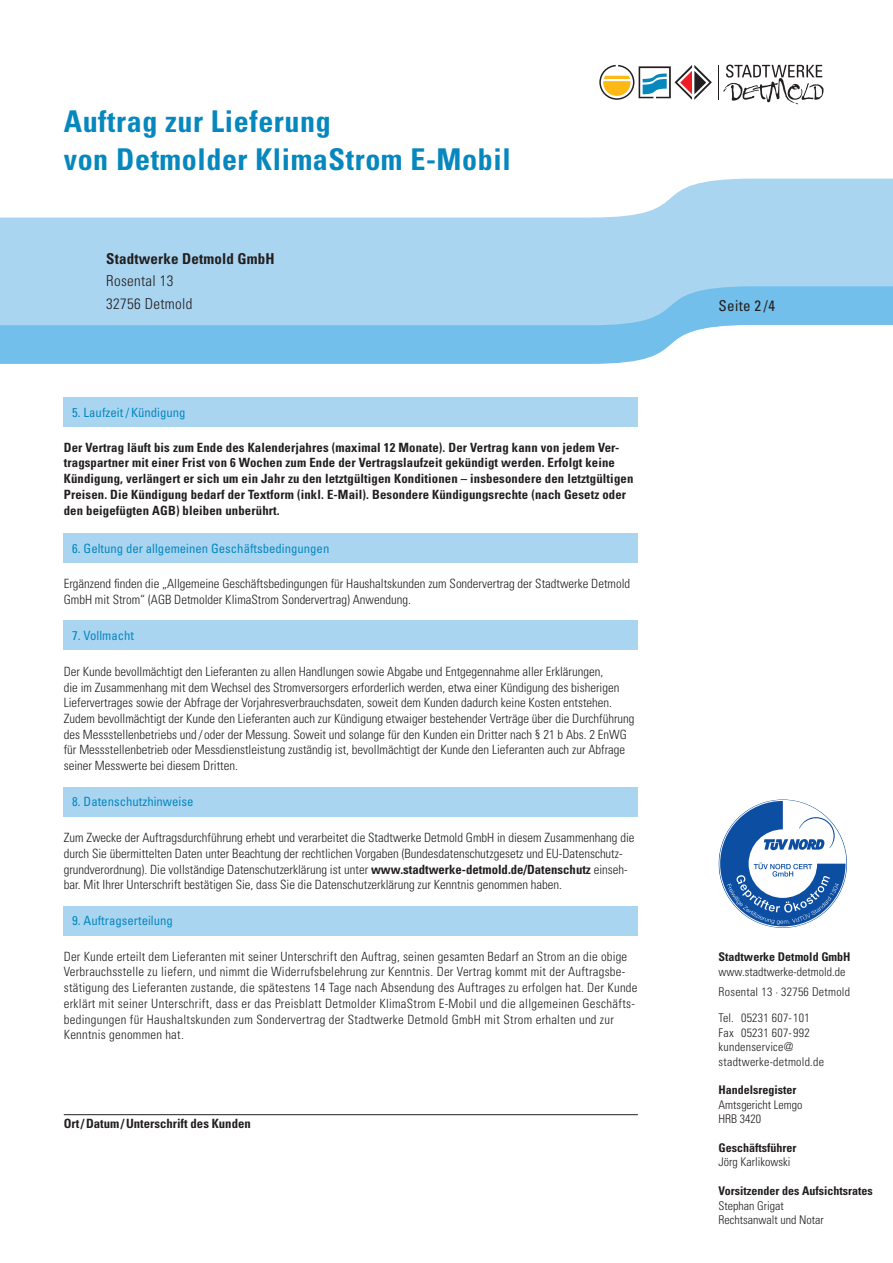
<style>
.page{position:relative;width:893px;height:1263px;background:#fff}
.page>*{position:absolute;margin:0;border:0;box-sizing:border-box;transform-origin:0 0}
.t1{font:700 condensed 30px/37.5px "Univers LT Std";letter-spacing:.02em;color:#0688be}
.t2{font:300 condensed 15px/22.5px "Univers LT Std";letter-spacing:.02em;color:#231f20}
.t3{font:700 condensed 15px "Univers LT Std";letter-spacing:.01em;color:#231f20}
.t4{font:condensed 15px "Univers LT Std";letter-spacing:.02em;color:#231f20}
.t5{font:300 condensed 12.75px/15.8px "Univers LT Std";color:#231f20}
.t6{font:300 condensed 12.75px/15.8px "Univers LT Std";letter-spacing:.02em;color:#231f20}
.t7{font:700 condensed 12.75px/15.8px "Univers LT Std";letter-spacing:.01em;color:#231f20}
.t8{font:condensed 12.75px "Univers LT Std";color:#0688be}
.t9{font:300 condensed 12px/14.4px "Univers LT Std";color:#231f20}
.t10{font:700 condensed 12px "Univers LT Std";color:#231f20}
.t11{font:300 condensed 12px/14.4px "Univers LT Std";letter-spacing:.02em;color:#231f20}
.s1{font-weight:700}
</style>
<div class="page">
<svg style="left:0;top:179px;width:893px;height:107px;fill:#aad5f1"></svg>
<svg style="left:0;top:286px;width:893px;height:78px;background:#98cfef"></svg>
<hr style="left:718px;top:65px;width:1px;height:35px;background:#231f20">
<svg style="left:599px;top:65px;width:113px;height:35px"></svg>
<svg style="left:723px;top:65px;width:100px;height:39px"></svg>
<svg style="left:720px;top:801px;width:125px;height:125px"></svg>
<div style="left:64px;top:533px;width:574px;height:30px;background:#aad5f1"></div>
<div style="left:64px;top:620px;width:574px;height:30px;background:#aad5f1"></div>
<div style="left:64px;top:398px;width:574px;height:29px;background:#aad5f1"></div>
<div style="left:64px;top:906px;width:574px;height:29px;background:#aad5f1"></div>
<div style="left:64px;top:787px;width:574px;height:29px;background:#aad5f1"></div>
<hr style="left:64px;top:1114px;width:574px;height:1px;background:#231f20">
<h1 class="t1" style="left:64px;top:103px;width:448px">Auftrag zur Lieferung<br>von Detmolder KlimaStrom E-Mobil</h1>
<p class="t3" style="left:106px;top:249px;width:170px">Stadtwerke Detmold GmbH</p>
<p class="t2" style="left:106px;top:270px;width:88px">Rosental 13<br>32756 Detmold</p>
<p class="t8" style="left:72px;top:404px;width:115px">5. Laufzeit /Kündigung</p>
<p class="t7" style="left:64px;top:439px;width:571px">Der Vertrag läuft bis zum Ende des Kalenderjahres (maximal 12 Monate). Der Vertrag kann von jedem Ver&shy;tragspartner mit einer Frist von 6 Wochen zum Ende der Vertragslaufzeit gekündigt werden. Erfolgt keine Kündigung, verlängert er sich um ein Jahr zu den letztgültigen Konditionen – insbesondere den letztgültigen Preisen. Die Kündigung bedarf der Textform (inkl. E-Mail). Besondere Kündigungsrechte (nach Gesetz oder den beigefügten AGB) bleiben unberührt.</p>
<p class="t8" style="left:72px;top:540px;width:259px">6. Geltung der allgemeinen Geschäftsbedingungen</p>
<p class="t5" style="left:64px;top:576px;width:568px">Ergänzend finden die „Allgemeine Geschäftsbedingungen für Haushaltskunden zum Sondervertrag der Stadtwerke Detmold<br>GmbH mit Strom“ (AGB Detmolder KlimaStrom Sondervertrag) Anwendung.</p>
<p class="t8" style="left:72px;top:627px;width:63px">7. Vollmacht</p>
<p class="t5" style="left:64px;top:663px;width:572px">Der Kunde bevollmächtigt den Lieferanten zu allen Handlungen sowie Abgabe und Entgegennahme aller Erklärungen,<br>die im Zusammenhang mit dem Wechsel des Stromversorgers erforderlich werden, etwa einer Kündigung des bisherigen Liefervertrages sowie der Abfrage der Vorjahresverbrauchsdaten, soweit dem Kunden dadurch keine Kosten entstehen.<br>Zudem bevollmächtigt der Kunde den Lieferanten auch zur Kündigung etwaiger bestehender Verträge über die Durchführung des Messstellenbetriebs und / oder der Messung. Soweit und solange für den Kunden ein Dritter nach § 21 b Abs. 2 EnWG für Messstellenbetrieb oder Messdienstleistung zuständig ist, bevollmächtigt der Kunde den Lieferanten auch zur Abfrage seiner Messwerte bei diesem Dritten.</p>
<p class="t8" style="left:72px;top:794px;width:123px">8. Datenschutzhinweise</p>
<p class="t5" style="left:64px;top:830px;width:572px">Zum Zwecke der Auftragsdurchführung erhebt und verarbeitet die Stadtwerke Detmold GmbH in diesem Zusammenhang die durch Sie übermittelten Daten unter Beachtung der rechtlichen Vorgaben (Bundesdatenschutzgesetz und EU-Datenschutz&shy;grundverordnung). Die vollständige Datenschutzerklärung ist unter <span class="s1">www.stadtwerke-detmold.de/Datenschutz</span> einseh&shy;bar. Mit Ihrer Unterschrift bestätigen Sie, dass Sie die Datenschutzerklärung zur Kenntnis genommen haben.</p>
<p class="t8" style="left:72px;top:913px;width:102px">9. Auftragserteilung</p>
<p class="t6" style="left:64px;top:948px;width:575px">Der Kunde erteilt dem Lieferanten mit seiner Unterschrift den Auftrag, seinen gesamten Bedarf an Strom an die obige Verbrauchsstelle zu liefern, und nimmt die Widerrufsbelehrung zur Kenntnis. Der Vertrag kommt mit der Auftragsbe&shy;stätigung des Lieferanten zustande, die spätestens 14 Tage nach Absendung des Auftrages zu erfolgen hat. Der Kunde erklärt mit seiner Unterschrift, dass er das Preisblatt Detmolder KlimaStrom E-Mobil und die allgemeinen Geschäfts&shy;bedingungen für Haushaltskunden zum Sondervertrag der Stadtwerke Detmold GmbH mit Strom erhalten und zur Kenntnis genommen hat.</p>
<p class="t7" style="left:64px;top:1115px;width:188px">Ort/Datum/Unterschrift des Kunden</p>
<p class="t4" style="left:719px;top:296px;width:58px">Seite 2 /4</p>
<p class="t10" style="left:719px;top:949px;width:133px">Stadtwerke Detmold GmbH</p>
<p class="t9" style="left:719px;top:961px;width:133px;line-height:20.4px">www.stadtwerke-detmold.de<br>Rosental 13 · 32756 Detmold</p>
<p class="t11" style="left:719px;top:1011px;width:107px">Tel. 05231 607-101<br>Fax 05231 607-992 kundenservice@ stadtwerke-detmold.de</p>
<p class="t10" style="left:719px;top:1083px;width:79px">Handelsregister</p>
<p class="t9" style="left:719px;top:1097px;width:85px">Amtsgericht Lemgo<br>HRB 3420</p>
<p class="t10" style="left:719px;top:1140px;width:79px">Geschäftsführer</p>
<p class="t9" style="left:719px;top:1155px;width:73px">Jörg Karlikowski</p>
<p class="t10" style="left:719px;top:1183px;width:156px">Vorsitzender des Aufsichtsrates</p>
<p class="t9" style="left:719px;top:1198px;width:107px">Stephan Grigat<br>Rechtsanwalt und Notar</p>
</div>
